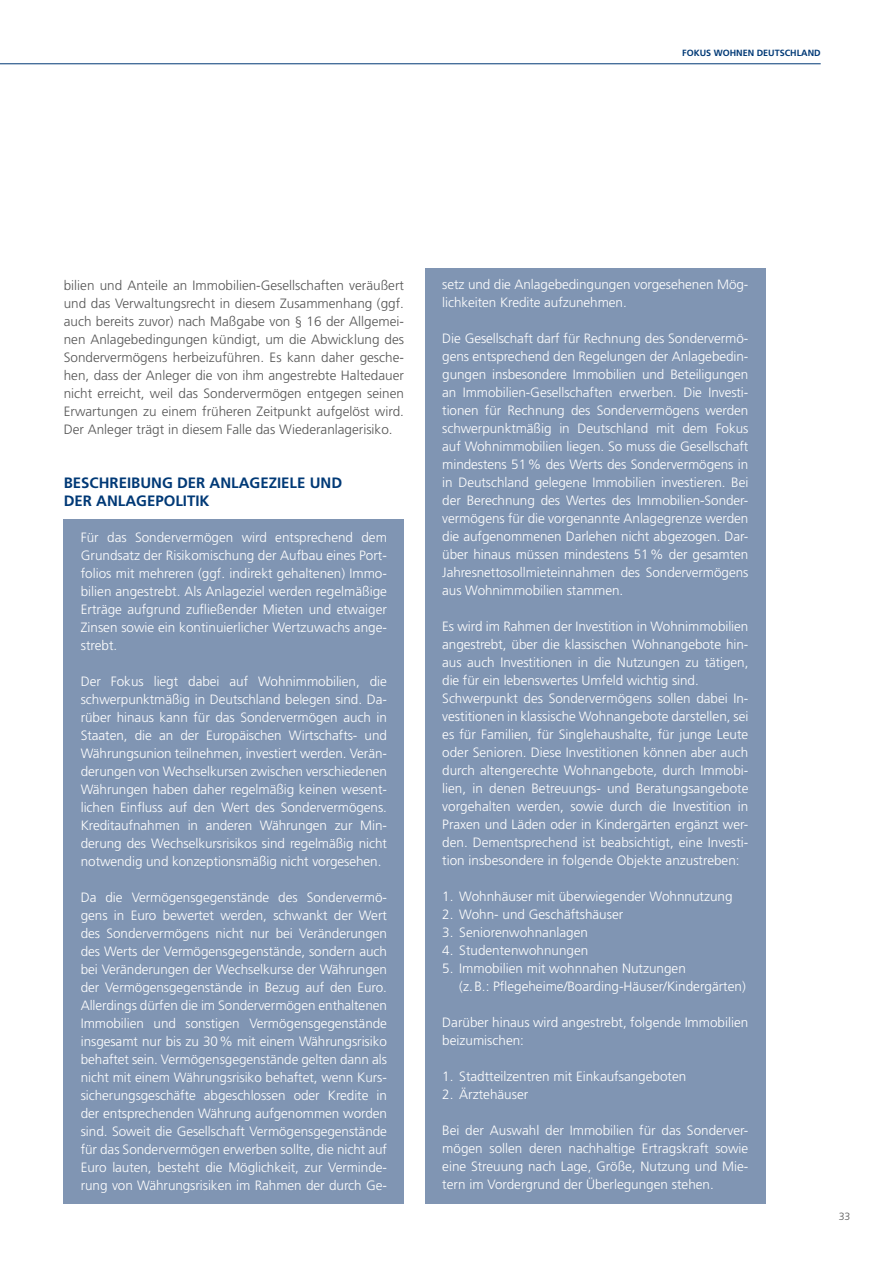
<style>
.page{position:relative;width:893px;height:1263px;background:#fff}
.page>*{position:absolute;margin:0;border:0;box-sizing:border-box;transform-origin:0 0}
.t1{font:700 15px/18px "Frutiger LT Pro";color:#003976}
.t2{font:300 13.5px/18px "Frutiger LT Pro";color:#fff;text-align:justify}
.t3{font:300 13.5px/18px "Frutiger LT Pro";color:#565656;text-align:justify}
.t4{font:300 10.5px "Frutiger LT Pro";color:#565656}
.t5{font:700 9px "Frutiger LT Pro";color:#003976}
</style>
<div class="page">
<hr style="left:0;top:64px;width:821px;height:1px;background:#003976">
<div style="left:64px;top:519px;width:340px;height:685px;background:#8095b3"></div>
<div style="left:425px;top:268px;width:340px;height:936px;background:#8095b3"></div>
<p class="t5" style="left:682px;top:48px;width:140px">FOKUS WOHNEN DEUTSCHLAND</p>
<p class="t3" style="left:64px;top:276px;width:342px">bilien und Anteile an Immobilien-Gesellschaften veräußert und das Verwaltungsrecht in diesem Zusammenhang (ggf. auch bereits zuvor) nach Maßgabe von § 16 der Allgemei&shy;nen Anlagebedingungen kündigt, um die Abwicklung des Sondervermögens herbeizuführen. Es kann daher gesche&shy;hen, dass der Anleger die von ihm angestrebte Haltedauer nicht erreicht, weil das Sondervermögen entgegen seinen Erwartungen zu einem früheren Zeitpunkt aufgelöst wird.<br>Der Anleger trägt in diesem Falle das Wiederanlagerisiko.</p>
<p class="t1" style="left:64px;top:473px;width:280px">BESCHREIBUNG DER ANLAGEZIELE UND<br>DER ANLAGEPOLITIK</p>
<p class="t2" style="left:81px;top:528px;width:308px">Für das Sondervermögen wird entsprechend dem Grundsatz der Risikomischung der Aufbau eines Port&shy;folios mit mehreren (ggf. indirekt gehaltenen) Immo&shy;bilien angestrebt. Als Anlageziel werden regelmäßige Erträge aufgrund zufließender Mieten und etwaiger Zinsen sowie ein kontinuierlicher Wertzuwachs ange&shy;strebt.</p>
<p class="t2" style="left:81px;top:672px;width:308px">Der Fokus liegt dabei auf Wohnimmobilien, die schwerpunktmäßig in Deutschland belegen sind. Da&shy;rüber hinaus kann für das Sondervermögen auch in Staaten, die an der Europäischen Wirtschafts- und Währungsunion teilnehmen, investiert werden. Verän&shy;derungen von Wechselkursen zwischen verschiedenen Währungen haben daher regelmäßig keinen wesent&shy;lichen Einfluss auf den Wert des Sondervermögens.<br>Kreditaufnahmen in anderen Währungen zur Min&shy;derung des Wechselkursrisikos sind regelmäßig nicht notwendig und konzeptionsmäßig nicht vorgesehen.</p>
<p class="t2" style="left:81px;top:888px;width:308px">Da die Vermögensgegenstände des Sondervermö&shy;gens in Euro bewertet werden, schwankt der Wert des Sondervermögens nicht nur bei Veränderungen des Werts der Vermögensgegenstände, sondern auch bei Veränderungen der Wechselkurse der Währungen der Vermögensgegenstände in Bezug auf den Euro.<br>Allerdings dürfen die im Sondervermögen enthaltenen Immobilien und sonstigen Vermögensgegenstände insgesamt nur bis zu 30% mit einem Währungsrisiko behaftet sein. Vermögensgegenstände gelten dann als nicht mit einem Währungsrisiko behaftet, wenn Kurs&shy;sicherungsgeschäfte abgeschlossen oder Kredite in der entsprechenden Währung aufgenommen worden sind. Soweit die Gesellschaft Vermögensgegenstände für das Sondervermögen erwerben sollte, die nicht auf Euro lauten, besteht die Möglichkeit, zur Verminde&shy;rung von Währungsrisiken im Rahmen der durch Ge-</p>
<p class="t2" style="left:442px;top:276px;width:308px">setz und die Anlagebedingungen vorgesehenen Mög&shy;lichkeiten Kredite aufzunehmen.</p>
<p class="t2" style="left:442px;top:330px;width:308px">Die Gesellschaft darf für Rechnung des Sondervermö&shy;gens entsprechend den Regelungen der Anlagebedin&shy;gungen insbesondere Immobilien und Beteiligungen an Immobilien-Gesellschaften erwerben. Die Investi&shy;tionen für Rechnung des Sondervermögens werden schwerpunktmäßig in Deutschland mit dem Fokus auf Wohnimmobilien liegen. So muss die Gesellschaft mindestens 51% des Werts des Sondervermögens in in Deutschland gelegene Immobilien investieren. Bei der Berechnung des Wertes des Immobilien-Sonder&shy;vermögens für die vorgenannte Anlagegrenze werden die aufgenommenen Darlehen nicht abgezogen. Dar&shy;über hinaus müssen mindestens 51% der gesamten Jahresnettosollmieteinnahmen des Sondervermögens aus Wohnimmobilien stammen.</p>
<p class="t2" style="left:442px;top:618px;width:308px;text-align:left">Es wird im Rahmen der Investition in Wohnimmobilien angestrebt, über die klassischen Wohnangebote hin&shy;aus auch Investitionen in die Nutzungen zu tätigen, die für ein lebenswertes Umfeld wichtig sind.<br>Schwerpunkt des Sondervermögens sollen dabei In&shy;vestitionen in klassische Wohnangebote darstellen, sei es für Familien, für Singlehaushalte, für junge Leute oder Senioren. Diese Investitionen können aber auch durch altengerechte Wohnangebote, durch Immobi&shy;lien, in denen Betreuungs- und Beratungsangebote vorgehalten werden, sowie durch die Investition in Praxen und Läden oder in Kindergärten ergänzt wer&shy;den. Dementsprechend ist beabsichtigt, eine Investi&shy;tion insbesondere in folgende Objekte anzustreben:</p>
<p class="t2" style="left:442px;top:888px;width:292px">1. Wohnhäuser mit überwiegender Wohnnutzung</p>
<p class="t2" style="left:442px;top:906px;width:183px">2. Wohn- und Geschäftshäuser</p>
<p class="t2" style="left:442px;top:924px;width:147px">3. Seniorenwohnanlagen</p>
<p class="t2" style="left:442px;top:942px;width:148px">4. Studentenwohnungen</p>
<p class="t2" style="left:459px;top:960px;width:288px;text-indent:-17px">5. Immobilien mit wohnnahen Nutzungen<br>(z.B.: Pflegeheime/Boarding-Häuser/Kindergärten)</p>
<p class="t2" style="left:442px;top:1014px;width:308px">Darüber hinaus wird angestrebt, folgende Immobilien beizumischen:</p>
<p class="t2" style="left:442px;top:1068px;width:246px">1. Stadtteilzentren mit Einkaufsangeboten</p>
<p class="t2" style="left:442px;top:1086px;width:88px">2. Ärztehäuser</p>
<p class="t2" style="left:442px;top:1122px;width:308px">Bei der Auswahl der Immobilien für das Sonderver&shy;mögen sollen deren nachhaltige Ertragskraft sowie eine Streuung nach Lage, Größe, Nutzung und Mie&shy;tern im Vordergrund der Überlegungen stehen.</p>
<p class="t4" style="left:839px;top:1211px;width:13px">33</p>
</div>
